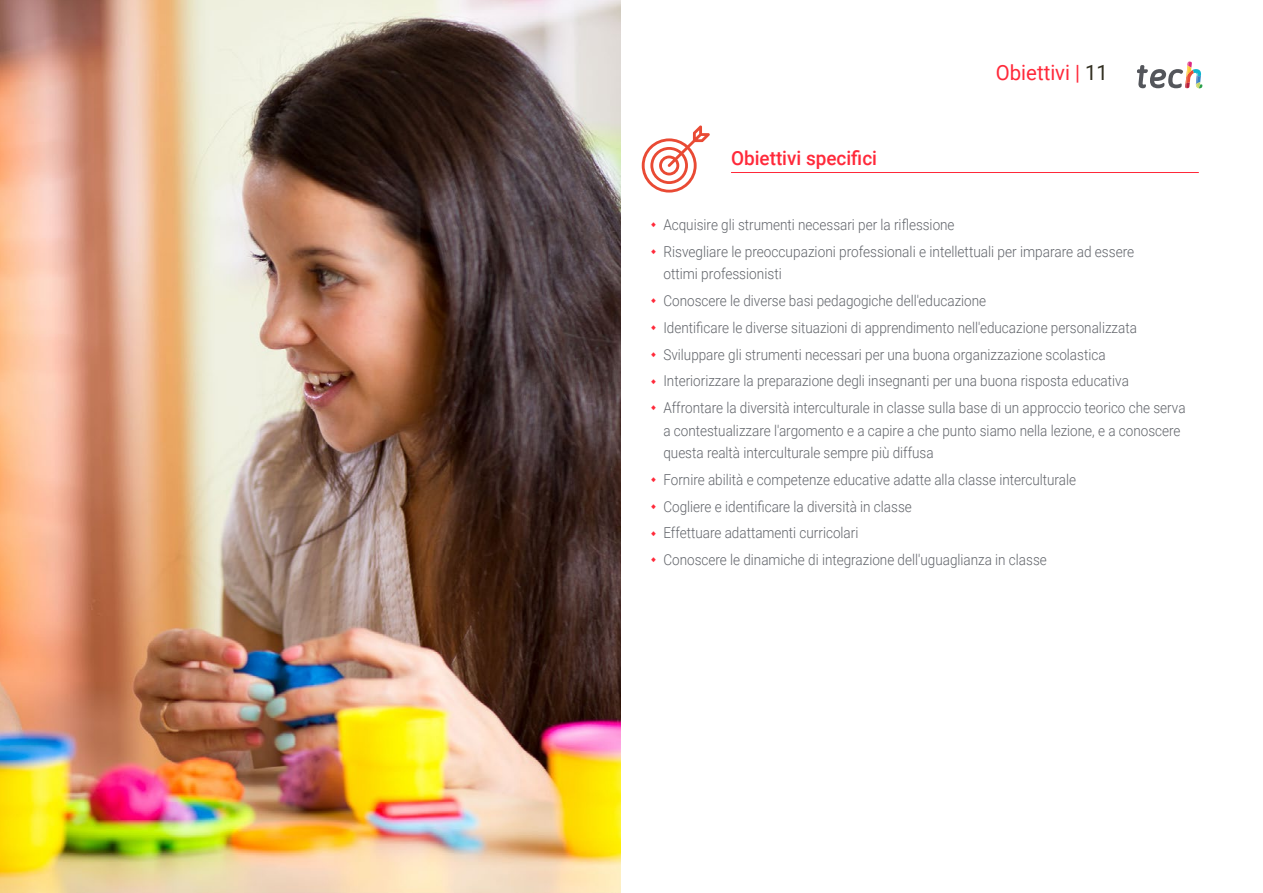
<style>
.page{position:relative;width:1263px;height:893px;background:#fff}
.page>*{position:absolute;margin:0;border:0;box-sizing:border-box;transform-origin:0 0}
.t1{font:21px "Roboto";color:#ff293a}
.t2{font:500 19.5px "Roboto";color:#ff293a}
.t3{font:300 15px/26.7px "Roboto";color:#61646a;scale:.9 1}
.t4{font:300 15px/26.7px "Roboto";color:#61646a;scale:.91 1}
.s1{color:#312e20}
.s2{color:#fff}
</style>
<div class="page">
<img style="left:0;top:0;width:621px;height:893px">
<hr style="left:731px;top:172px;width:468px;height:1px;background:#ff293a">
<svg style="left:642px;top:125px;width:68px;height:68px"></svg>
<svg style="left:1137px;top:62px;width:65px;height:27px"></svg>
<h2 class="t2" style="left:731px;top:144px;width:147px">Obiettivi specifici</h2>
<h1 class="t1" style="left:996px;top:57px;width:125px">Obiettivi | <span class="s1">11</span><span class="s2">1</span></h1>
<p class="t3" style="left:663px;top:211px;width:525px">Acquisire gli strumenti necessari per la riflessione<br>Risvegliare le preoccupazioni professionali e intellettuali per imparare ad essere</p>
<p class="t4" style="left:663px;top:260px;width:575px">ottimi professionisti<br>Conoscere le diverse basi pedagogiche dell'educazione<br>Identificare le diverse situazioni di apprendimento nell'educazione personalizzata Sviluppare gli strumenti necessari per una buona organizzazione scolastica Interiorizzare la preparazione degli insegnanti per una buona risposta educativa Affrontare la diversità interculturale in classe sulla base di un approccio teorico che serva</p>
<p class="t3" style="left:663px;top:418px;width:576px;line-height:22.5px">a contestualizzare l'argomento e a capire a che punto siamo nella lezione, e a conoscere questa realtà interculturale sempre più diffusa</p>
<p class="t3" style="left:663px;top:466px;width:460px">Fornire abilità e competenze educative adatte alla classe interculturale Cogliere e identificare la diversità in classe<br>Effettuare adattamenti curricolari<br>Conoscere le dinamiche di integrazione dell'uguaglianza in classe</p>
</div>
